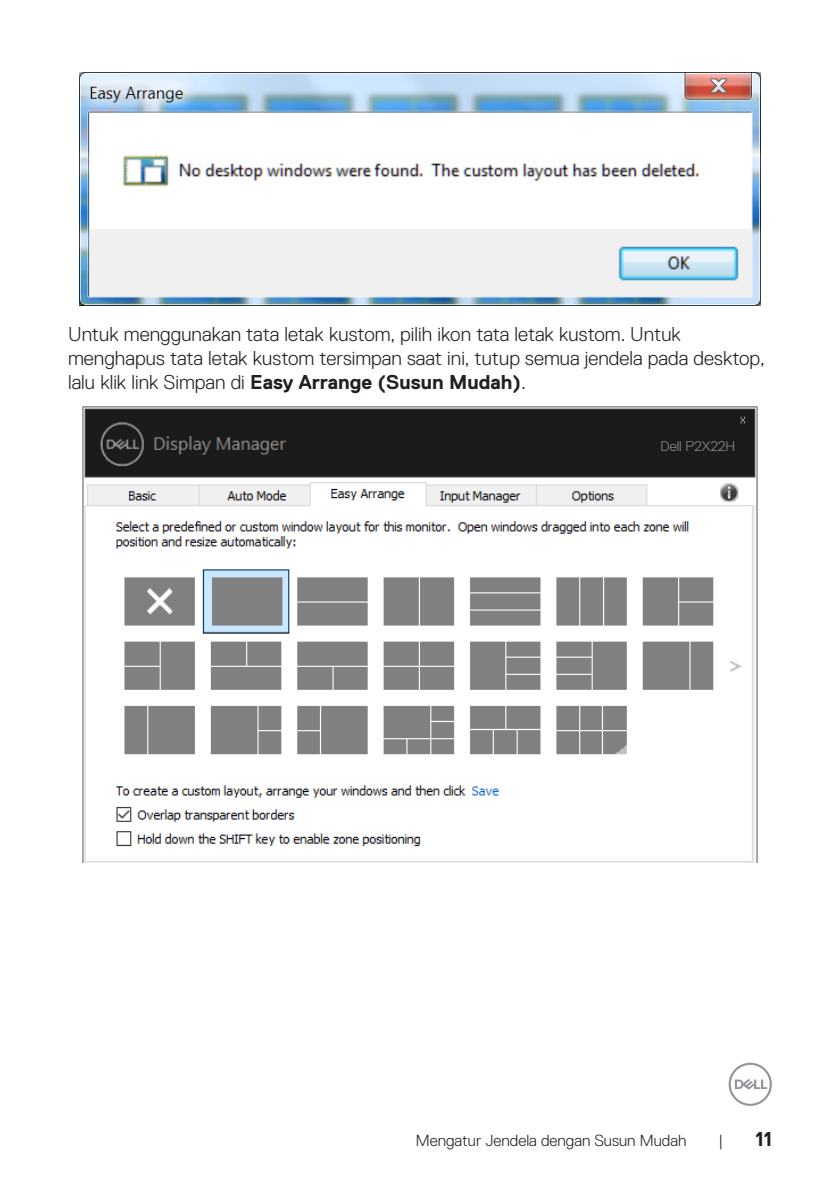
<style>
.page{position:relative;width:840px;height:1191px;background:#fff}
.page>*{position:absolute;margin:0;border:0;box-sizing:border-box;transform-origin:0 0}
.Paragraph{font:300 20px/24px "Dell Replica";color:#231f20}
.t1{font:700 20px "Dell Replica";color:#231f20}
.t2{font:300 16px "Dell Replica";color:#231f20}
.t3{font:300 14px "Dell Replica";color:#939393}
.s1{font-weight:700}
</style>
<div class="page">
<svg style="left:728px;top:1062px;width:43px;height:44px"></svg>
<img style="left:79px;top:72px;width:681px;height:233px">
<img style="left:82px;top:406px;width:676px;height:456px">
<p class="Paragraph" style="left:68px;top:322px;width:697px">Untuk menggunakan tata letak kustom, pilih ikon tata letak kustom. Untuk menghapus tata letak kustom tersimpan saat ini, tutup semua jendela pada desktop, lalu klik link Simpan di <span class="s1">Easy Arrange (Susun Mudah)</span>.</p>
<p class="t3" style="left:660px;top:438px;width:76px">Dell P2X22H</p>
<p class="t2" style="left:415px;top:1131px;width:272px">Mengatur Jendela dengan Susun Mudah</p>
<p class="t2" style="left:718px;top:1131px;width:6px">|</p>
<p class="t1" style="left:755px;top:1127px;width:18px">11</p>
</div>
